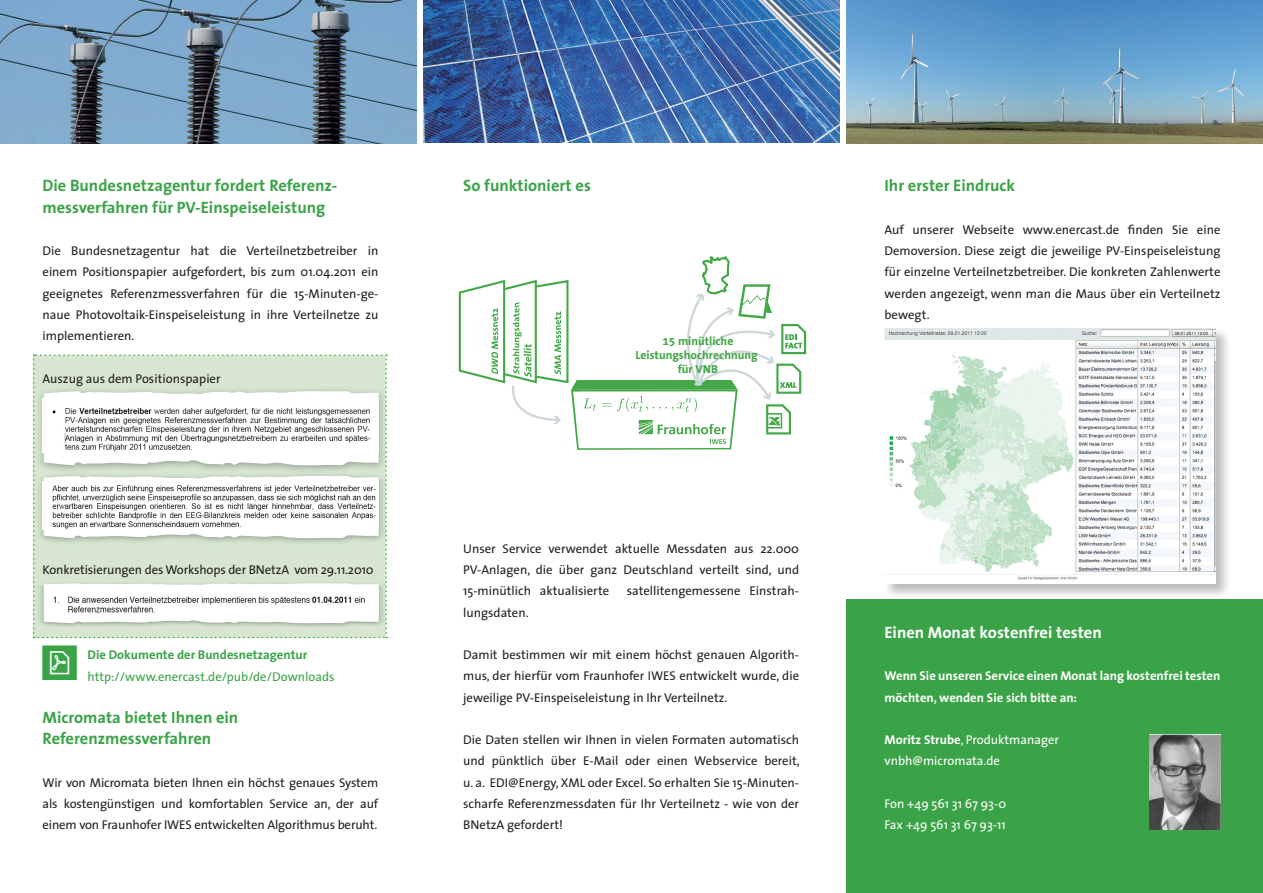
<style>
.page{position:relative;width:1263px;height:893px;background:#fff}
.page>*{position:absolute;margin:0;border:0;box-sizing:border-box;transform-origin:0 0}
.t1{font:700 16.5px/21.3px "The Sans";color:#3ba347}
.t2{font:700 16.5px "The Sans";color:#fff}
.t3{font:12.75px/21.3px "The Sans";color:#231f20;text-align:justify}
.t4{font:700 12.75px/21.3px "The Sans";color:#fff}
.t5{font:12.75px/21.3px "The Sans";color:#fff}
.t6{font:12.75px "The Sans";color:#3ba347}
.t7{font:700 12.75px "The Sans";color:#3ba347}
.t8{font:700 11.85px/14.1px "The Sans Office";color:#44a848;text-align:center}
.s1{font-weight:700}
</style>
<div class="page">
<div style="left:846px;top:600px;width:417px;height:293px;background:#3ba347"></div>
<svg style="left:458px;top:256px;width:348px;height:194px"></svg>
<div style="left:883px;top:327px;width:354px;height:279px;background:#231f20;opacity:.3"></div>
<img style="left:884px;top:328px;width:331px;height:256px">
<img style="left:423px;top:0;width:417px;height:143px">
<img style="left:1150px;top:735px;width:70px;height:94px">
<svg style="left:33px;top:354px;width:354px;height:284px"></svg>
<img style="left:49px;top:589px;width:329px;height:25px">
<img style="left:43px;top:482px;width:335px;height:48px">
<img style="left:846px;top:0;width:417px;height:144px">
<img style="left:0;top:0;width:417px;height:144px">
<p class="t1" style="left:43px;top:175px;width:296px">Die Bundesnetzagentur fordert Referenz&shy;messverfahren für PV-Einspeiseleistung</p>
<p class="t3" style="left:43px;top:240px;width:337px">Die Bundesnetzagentur hat die Verteilnetzbetreiber in einem Positionspapier aufgefordert, bis zum 01.04.2011 ein geeignetes Referenzmessverfahren für die 15-Minuten-ge&shy;naue Photovoltaik-Einspeiseleistung in ihre Verteilnetze zu implementieren.</p>
<p class="t3" style="left:43px;top:368px;width:180px">Auszug aus dem Positionspapier</p>
<p class="t3" style="left:43px;top:559px;width:333px">Konkretisierungen des Workshops der BNetzA vom 29.11.2010</p>
<p class="t7" style="left:88px;top:647px;width:221px">Die Dokumente der Bundesnetzagentur</p>
<p class="t6" style="left:88px;top:668px;width:248px">http://www.enercast.de/pub/de/Downloads</p>
<p class="t1" style="left:43px;top:707px;width:197px">Micromata bietet Ihnen ein<br>Referenzmessverfahren</p>
<p class="t3" style="left:43px;top:772px;width:337px">Wir von Micromata bieten Ihnen ein höchst genaues System als kostengünstigen und komfortablen Service an, der auf einem von Fraunhofer IWES entwickelten Algorithmus beruht.</p>
<p class="t1" style="left:463px;top:175px;width:129px">So funktioniert es</p>
<p class="t8" style="left:635px;top:334px;width:124px">15 minütliche<br>Leistungshochrechnung für VNB</p>
<p class="t3" style="left:463px;top:538px;width:337px">Unser Service verwendet aktuelle Messdaten aus 22.000<br>PV-Anlagen, die über ganz Deutschland verteilt sind, und 15-minütlich aktualisierte</p>
<p class="t3" style="left:627px;top:580px;width:174px">satellitengemessene Einstrah-</p>
<p class="t3" style="left:463px;top:602px;width:67px">lungsdaten.</p>
<p class="t3" style="left:463px;top:644px;width:337px">Damit bestimmen wir mit einem höchst genauen Algorith&shy;mus, der hierfür vom Fraunhofer IWES entwickelt wurde, die jeweilige PV-Einspeiseleistung in Ihr Verteilnetz.</p>
<p class="t3" style="left:463px;top:729px;width:338px">Die Daten stellen wir Ihnen in vielen Formaten automatisch und pünktlich über E-Mail oder einen Webservice bereit, u. a. EDI@Energy, XML oder Excel. So erhalten Sie 15-Minuten&shy;scharfe Referenzmessdaten für Ihr Verteilnetz - wie von der BNetzA gefordert!</p>
<p class="t1" style="left:884px;top:175px;width:132px">Ihr erster Eindruck</p>
<p class="t3" style="left:884px;top:219px;width:337px">Auf unserer Webseite www.enercast.de finden Sie eine Demoversion. Diese zeigt die jeweilige PV-Einspeiseleistung für einzelne Verteilnetzbetreiber. Die konkreten Zahlenwerte werden angezeigt, wenn man die Maus über ein Verteilnetz bewegt.</p>
<p class="t2" style="left:884px;top:622px;width:219px">Einen Monat kostenfrei testen</p>
<p class="t4" style="left:884px;top:665px;width:337px">Wenn Sie unseren Service einen Monat lang kostenfrei testen möchten, wenden Sie sich bitte an:</p>
<p class="t5" style="left:884px;top:729px;width:176px"><span class="s1">Moritz Strube</span>, Produktmanager vnbh@micromata.de</p>
<p class="t5" style="left:884px;top:793px;width:123px">Fon +49 561 31 67 93-0<br>Fax +49 561 31 67 93-11</p>
</div>
